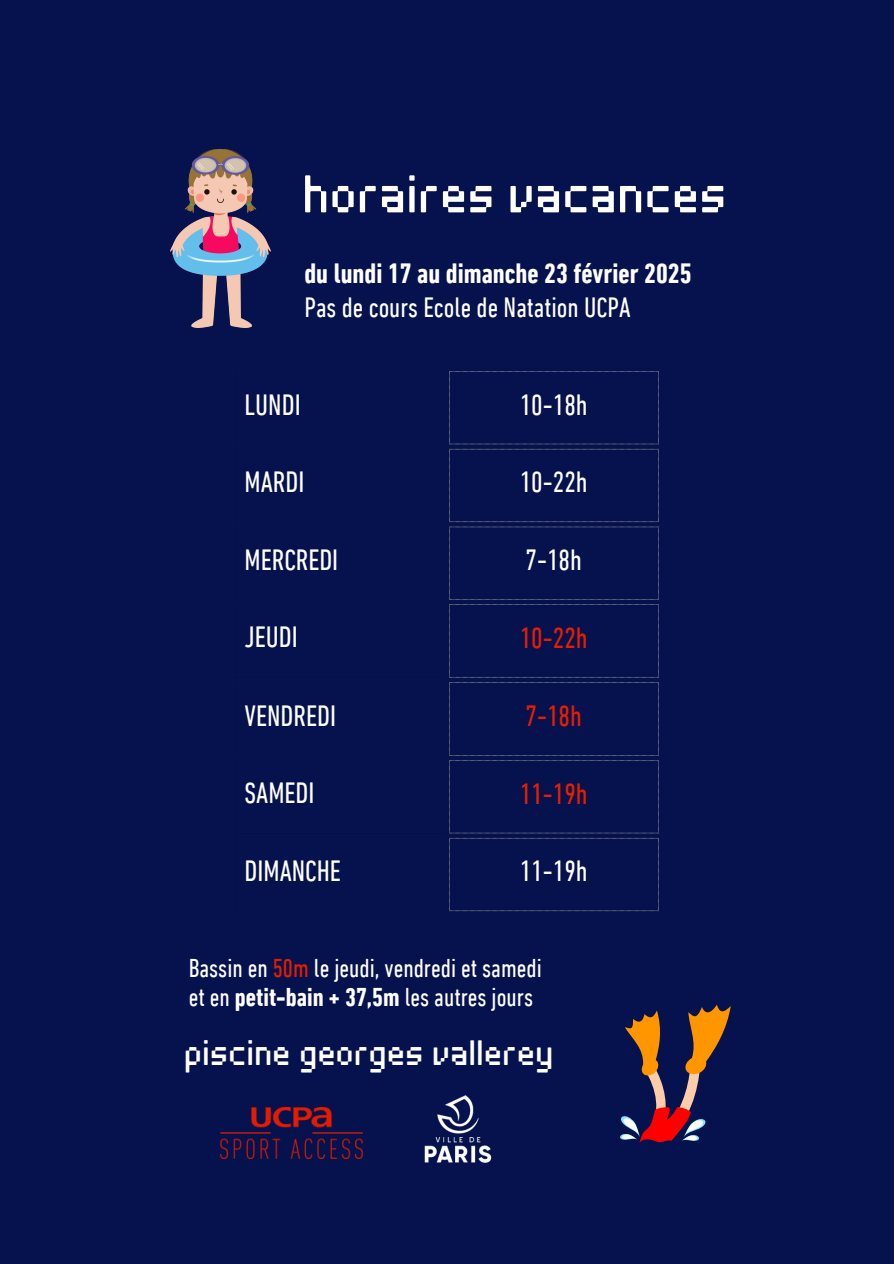
<style>
.page{position:relative;width:894px;height:1264px;background:#fff}
.page>*{position:absolute;margin:0;border:0;box-sizing:border-box;transform-origin:0 0}
.t1{font:55.5px "Architype Stedelijk";letter-spacing:.09em;color:#fff}
.t2{font:37.05px "Architype Stedelijk";letter-spacing:.09em;color:#fff}
.t3{font:condensed 29.85px "DIN Next LT Pro";color:#fff}
.t4{font:condensed 29.85px "DIN Next LT Pro";color:#e81d00}
.t5{font:700 condensed 28.5px "DIN Next LT Pro";color:#fff}
.t6{font:condensed 28.5px "DIN Next LT Pro";color:#fff}
.t7{font:condensed 26.25px "DIN Next LT Pro";color:#fff}
.s1{color:#e81d00}
.s2{font-weight:700}
</style>
<div class="page">
<div style="left:0;top:0;width:893px;height:1263px;background:#06124d"></div>
<svg style="left:449px;top:371px;width:209px;height:540px"></svg>
<svg style="left:449px;top:450px;width:209px;height:459px"></svg>
<svg style="left:449px;top:528px;width:209px;height:70px"></svg>
<svg style="left:449px;top:683px;width:209px;height:71px"></svg>
<svg style="left:620px;top:1004px;width:110px;height:139px"></svg>
<img style="left:171px;top:149px;width:100px;height:178px">
<img style="left:221px;top:1107px;width:141px;height:51px">
<img style="left:424px;top:1095px;width:68px;height:68px">
<p class="t1" style="left:304px;top:156px;width:421px">HORAIRES VACANCES</p>
<p class="t5" style="left:304px;top:261px;width:388px">du lundi 17 au dimanche 23 février 2025</p>
<p class="t6" style="left:304px;top:295px;width:327px">Pas de cours Ecole de Natation UCPA</p>
<p class="t3" style="left:244px;top:392px;width:58px">LUNDI</p>
<h1 class="t3" style="left:519px;top:392px;width:69px">10-18h</h1>
<p class="t3" style="left:244px;top:470px;width:61px">MARDI</p>
<p class="t3" style="left:519px;top:470px;width:69px">10-22h</p>
<p class="t3" style="left:244px;top:547px;width:95px">MERCREDI</p>
<p class="t3" style="left:525px;top:548px;width:58px">7-18h</p>
<p class="t3" style="left:244px;top:625px;width:55px">JEUDI</p>
<p class="t4" style="left:519px;top:625px;width:69px">10-22h</p>
<p class="t3" style="left:244px;top:703px;width:93px">VENDREDI</p>
<p class="t4" style="left:525px;top:703px;width:58px">7-18h</p>
<p class="t3" style="left:244px;top:780px;width:71px">SAMEDI</p>
<p class="t4" style="left:519px;top:781px;width:69px">11-19h</p>
<p class="t3" style="left:244px;top:859px;width:98px">DIMANCHE</p>
<p class="t3" style="left:519px;top:859px;width:69px">11-19h</p>
<p class="t7" style="left:189px;top:957px;width:354px">Bassin en <span class="s1">50m</span> le jeudi, vendredi et samedi</p>
<p class="t7" style="left:189px;top:986px;width:346px">et en <span class="s2">petit-bain + 37,5m</span> les autres jours</p>
<p class="t2" style="left:185px;top:1027px;width:367px">PISCINE GEORGES VALLEREY</p>
</div>
